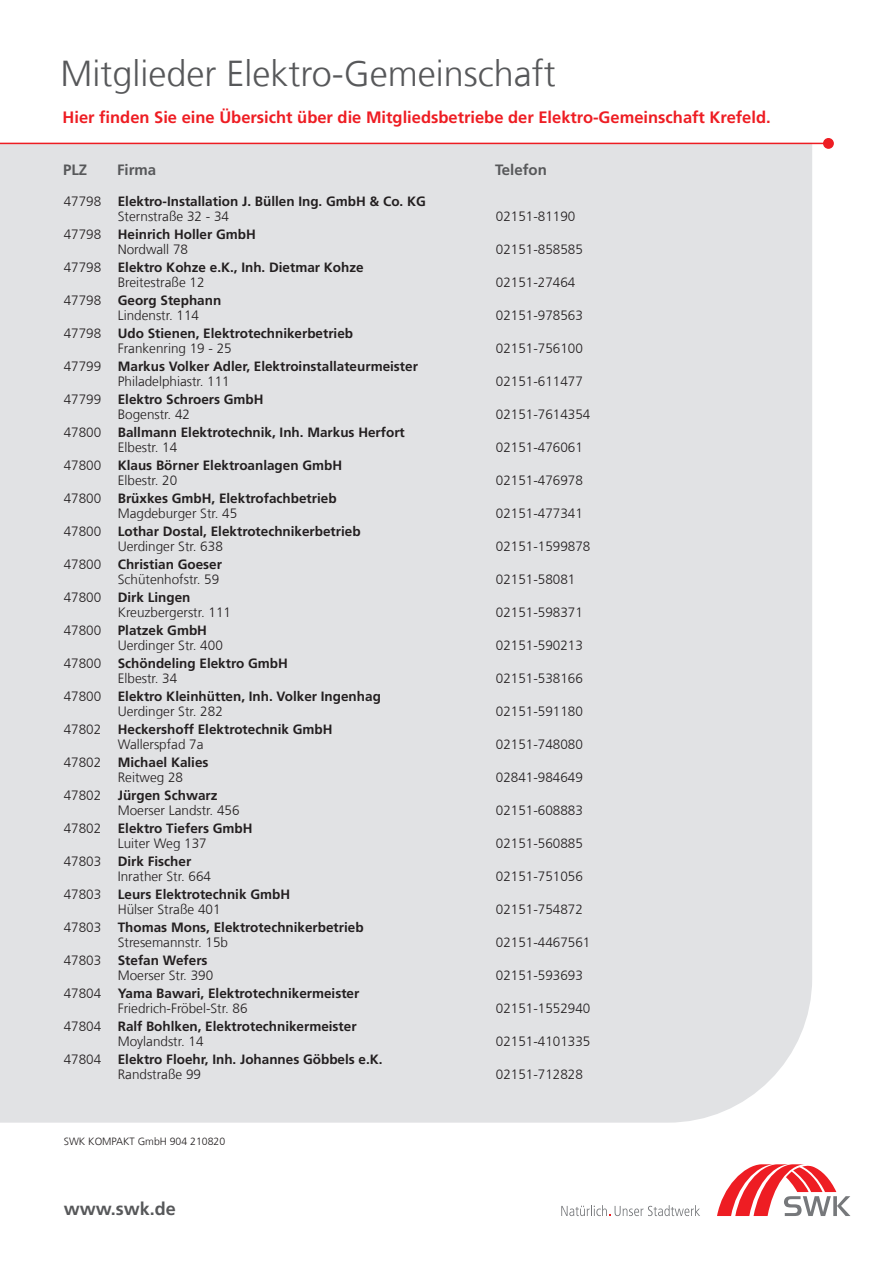
<style>
.page{position:relative;width:893px;height:1263px;background:#fff}
.page>*{position:absolute;margin:0;border:0;box-sizing:border-box;transform-origin:0 0}
.t1{font:300 36px "Frutiger LT Com";color:#57585a}
.t2{font:700 18px "Frutiger LT Com";color:#57585a}
.t3{font:700 16.5px "Frutiger LT Com";color:#ee1d23}
.t4{font:700 15px "Frutiger LT Com";color:#57585a}
.t5{font:700 13.5px "Frutiger LT Com";color:#231f20}
.t6{font:300 13.5px "Frutiger LT Com";color:#231f20}
.t7{font:300 10.5px "Frutiger LT Com";color:#231f20}
.s1{font-weight:300}
</style>
<div class="page">
<div style="left:0;top:144px;width:812px;height:979px;background:#e1e2e4"></div>
<hr style="left:0;top:143px;width:827px;height:1px;background:#ee1d23">
<div style="left:823px;top:138px;width:11px;height:11px;background:#ee1d23;border-radius:50%"></div>
<svg style="left:717px;top:1164px;width:133px;height:52px"></svg>
<svg style="left:561px;top:1205px;width:139px;height:11px"></svg>
<p class="t1" style="left:61px;top:52px;width:497px">Mitglieder Elektro-Gemeinschaft</p>
<p class="t3" style="left:63px;top:108px;width:710px">Hier finden Sie eine Übersicht über die Mitgliedsbetriebe der Elektro-Gemeinschaft Krefeld.</p>
<p class="t4" style="left:63px;top:161px;width:26px">PLZ</p>
<p class="t4" style="left:117px;top:161px;width:41px">Firma</p>
<p class="t4" style="left:495px;top:161px;width:53px">Telefon</p>
<p class="t5" style="left:64px;top:193px;width:364px"><span class="s1">47798</span> Elektro-Installation J. Büllen Ing. GmbH &amp; Co. KG</p>
<p class="t6" style="left:118px;top:208px;width:113px">Sternstraße 32 - 34</p>
<p class="t6" style="left:496px;top:208px;width:81px">02151-81190</p>
<p class="t5" style="left:64px;top:226px;width:194px"><span class="s1">47798</span> Heinrich Holler GmbH</p>
<p class="t6" style="left:118px;top:241px;width:72px">Nordwall 78</p>
<p class="t6" style="left:496px;top:241px;width:89px">02151-858585</p>
<p class="t5" style="left:64px;top:259px;width:301px"><span class="s1">47798</span> Elektro Kohze e.K., Inh. Dietmar Kohze</p>
<p class="t6" style="left:118px;top:274px;width:88px">Breitestraße 12</p>
<p class="t6" style="left:496px;top:274px;width:81px">02151-27464</p>
<p class="t5" style="left:64px;top:292px;width:159px"><span class="s1">47798</span> Georg Stephann</p>
<p class="t6" style="left:118px;top:307px;width:83px">Lindenstr. 114</p>
<p class="t6" style="left:496px;top:307px;width:89px">02151-978563</p>
<p class="t5" style="left:64px;top:325px;width:291px"><span class="s1">47798</span> Udo Stienen, Elektrotechnikerbetrieb</p>
<p class="t6" style="left:118px;top:340px;width:116px">Frankenring 19 - 25</p>
<p class="t6" style="left:496px;top:340px;width:89px">02151-756100</p>
<p class="t5" style="left:64px;top:358px;width:356px"><span class="s1">47799</span> Markus Volker Adler, Elektroinstallateurmeister</p>
<p class="t6" style="left:118px;top:373px;width:114px">Philadelphiastr. 111</p>
<p class="t6" style="left:496px;top:373px;width:89px">02151-611477</p>
<p class="t5" style="left:64px;top:391px;width:201px"><span class="s1">47799</span> Elektro Schroers GmbH</p>
<p class="t6" style="left:118px;top:406px;width:74px">Bogenstr. 42</p>
<p class="t6" style="left:496px;top:406px;width:96px">02151-7614354</p>
<p class="t5" style="left:64px;top:424px;width:343px"><span class="s1">47800</span> Ballmann Elektrotechnik, Inh. Markus Herfort</p>
<p class="t6" style="left:118px;top:439px;width:61px">Elbestr. 14</p>
<p class="t6" style="left:496px;top:439px;width:89px">02151-476061</p>
<p class="t5" style="left:64px;top:457px;width:280px"><span class="s1">47800</span> Klaus Börner Elektroanlagen GmbH</p>
<p class="t6" style="left:118px;top:472px;width:61px">Elbestr. 20</p>
<p class="t6" style="left:496px;top:472px;width:89px">02151-476978</p>
<p class="t5" style="left:64px;top:490px;width:274px"><span class="s1">47800</span> Brüxkes GmbH, Elektrofachbetrieb</p>
<p class="t6" style="left:118px;top:505px;width:121px">Magdeburger Str. 45</p>
<p class="t6" style="left:496px;top:505px;width:89px">02151-477341</p>
<p class="t5" style="left:64px;top:523px;width:298px"><span class="s1">47800</span> Lothar Dostal, Elektrotechnikerbetrieb</p>
<p class="t6" style="left:118px;top:538px;width:107px">Uerdinger Str. 638</p>
<p class="t6" style="left:496px;top:538px;width:96px">02151-1599878</p>
<p class="t5" style="left:64px;top:556px;width:160px"><span class="s1">47800</span> Christian Goeser</p>
<p class="t6" style="left:118px;top:571px;width:103px">Schütenhofstr. 59</p>
<p class="t6" style="left:496px;top:571px;width:81px">02151-58081</p>
<p class="t5" style="left:64px;top:589px;width:128px"><span class="s1">47800</span> Dirk Lingen</p>
<p class="t6" style="left:118px;top:604px;width:115px">Kreuzbergerstr. 111</p>
<p class="t6" style="left:496px;top:604px;width:89px">02151-598371</p>
<p class="t5" style="left:64px;top:622px;width:145px"><span class="s1">47800</span> Platzek GmbH</p>
<p class="t6" style="left:118px;top:637px;width:107px">Uerdinger Str. 400</p>
<p class="t6" style="left:496px;top:637px;width:89px">02151-590213</p>
<p class="t5" style="left:64px;top:655px;width:226px"><span class="s1">47800</span> Schöndeling Elektro GmbH</p>
<p class="t6" style="left:118px;top:670px;width:61px">Elbestr. 34</p>
<p class="t6" style="left:496px;top:670px;width:89px">02151-538166</p>
<p class="t5" style="left:64px;top:688px;width:319px"><span class="s1">47800</span> Elektro Kleinhütten, Inh. Volker Ingenhag</p>
<p class="t6" style="left:118px;top:703px;width:107px">Uerdinger Str. 282</p>
<p class="t6" style="left:496px;top:703px;width:89px">02151-591180</p>
<p class="t5" style="left:64px;top:721px;width:270px"><span class="s1">47802</span> Heckershoff Elektrotechnik GmbH</p>
<p class="t6" style="left:118px;top:736px;width:87px">Wallerspfad 7a</p>
<p class="t6" style="left:496px;top:736px;width:89px">02151-748080</p>
<p class="t5" style="left:64px;top:754px;width:146px"><span class="s1">47802</span> Michael Kalies</p>
<p class="t6" style="left:118px;top:769px;width:67px">Reitweg 28</p>
<p class="t6" style="left:496px;top:769px;width:89px">02841-984649</p>
<p class="t5" style="left:64px;top:787px;width:155px"><span class="s1">47802</span> Jürgen Schwarz</p>
<p class="t6" style="left:118px;top:802px;width:123px">Moerser Landstr. 456</p>
<p class="t6" style="left:496px;top:802px;width:89px">02151-608883</p>
<p class="t5" style="left:64px;top:820px;width:190px"><span class="s1">47802</span> Elektro Tiefers GmbH</p>
<p class="t6" style="left:118px;top:835px;width:91px">Luiter Weg 137</p>
<p class="t6" style="left:496px;top:835px;width:89px">02151-560885</p>
<p class="t5" style="left:64px;top:853px;width:129px"><span class="s1">47803</span> Dirk Fischer</p>
<p class="t6" style="left:118px;top:868px;width:95px">Inrather Str. 664</p>
<p class="t6" style="left:496px;top:868px;width:89px">02151-751056</p>
<p class="t5" style="left:64px;top:886px;width:228px"><span class="s1">47803</span> Leurs Elektrotechnik GmbH</p>
<p class="t6" style="left:118px;top:901px;width:104px">Hülser Straße 401</p>
<p class="t6" style="left:496px;top:901px;width:89px">02151-754872</p>
<p class="t5" style="left:64px;top:919px;width:301px"><span class="s1">47803</span> Thomas Mons, Elektrotechnikerbetrieb</p>
<p class="t6" style="left:118px;top:934px;width:112px">Stresemannstr. 15b</p>
<p class="t6" style="left:496px;top:934px;width:96px">02151-4467561</p>
<p class="t5" style="left:64px;top:952px;width:145px"><span class="s1">47803</span> Stefan Wefers</p>
<p class="t6" style="left:118px;top:967px;width:97px">Moerser Str. 390</p>
<p class="t6" style="left:496px;top:967px;width:89px">02151-593693</p>
<p class="t5" style="left:64px;top:985px;width:297px"><span class="s1">47804</span> Yama Bawari, Elektrotechnikermeister</p>
<p class="t6" style="left:118px;top:1000px;width:131px">Friedrich-Fröbel-Str. 86</p>
<p class="t6" style="left:496px;top:1000px;width:96px">02151-1552940</p>
<p class="t5" style="left:64px;top:1018px;width:294px"><span class="s1">47804</span> Ralf Bohlken, Elektrotechnikermeister</p>
<p class="t6" style="left:118px;top:1033px;width:87px">Moylandstr. 14</p>
<p class="t6" style="left:496px;top:1033px;width:96px">02151-4101335</p>
<p class="t5" style="left:64px;top:1051px;width:320px"><span class="s1">47804</span> Elektro Floehr, Inh. Johannes Göbbels e.K.</p>
<p class="t6" style="left:118px;top:1066px;width:85px">Randstraße 99</p>
<p class="t6" style="left:496px;top:1066px;width:89px">02151-712828</p>
<p class="t7" style="left:64px;top:1135px;width:163px">SWK KOMPAKT GmbH 904 210820</p>
<p class="t2" style="left:64px;top:1198px;width:114px">www.swk.de</p>
</div>
